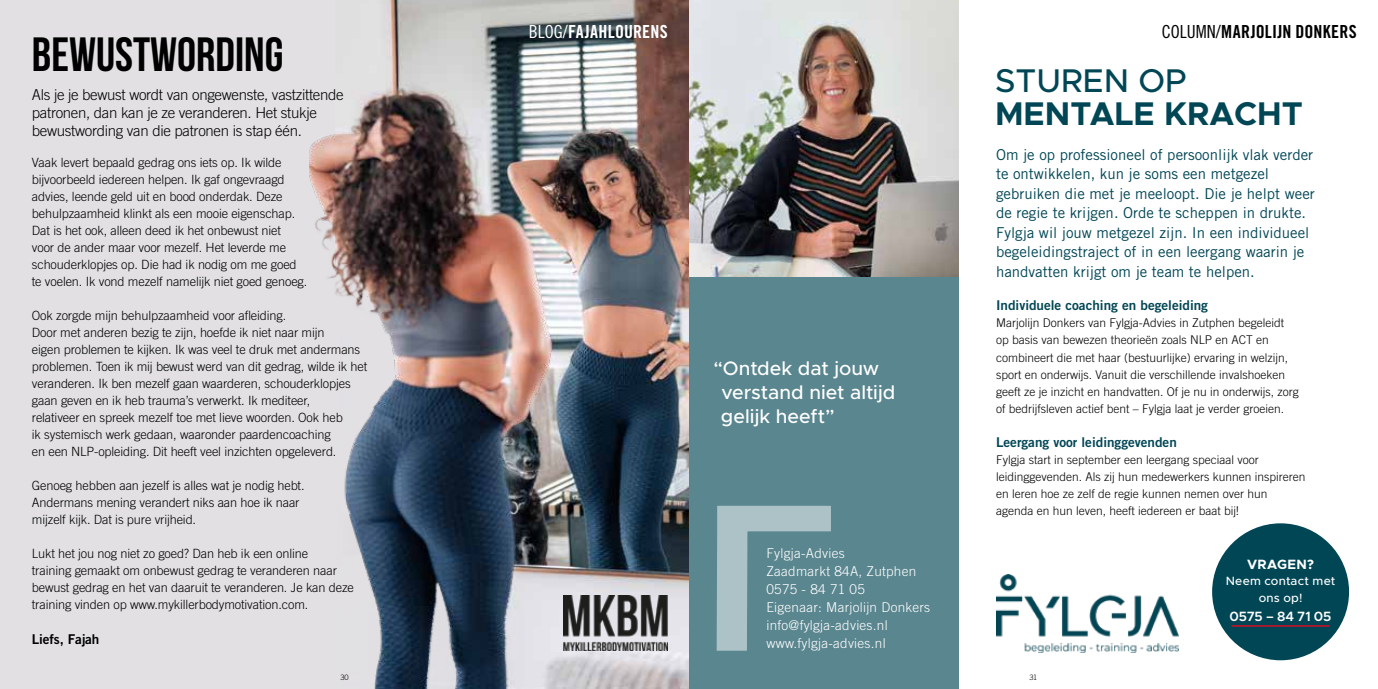
<style>
.page{position:relative;width:1378px;height:689px;background:#fff}
.page>*{position:absolute;margin:0;border:0;box-sizing:border-box;transform-origin:0 0}
.t1{font:48px "Bebas Neue";color:#000}
.t2{font:700 33px "Metropolis";color:#014655}
.t3{font:500 33px "Metropolis";color:#014655}
.t4{font:500 19.5px/24px "Metropolis";color:#fff}
.t5{font:18px "Trade Gothic LT Std Bd Cn 20";letter-spacing:.01em;color:#000}
.t6{font:18px "Trade Gothic LT Std Bd Cn 20";letter-spacing:.01em;color:#fff}
.t7{font:15px/19.5px "Trade Gothic LT Std";color:#014655}
.t8{font:300 15px/18px "Trade Gothic LT Std";letter-spacing:-.02em;color:#000}
.t9{font:300 13.5px/18px "Trade Gothic LT Std";letter-spacing:.02em;color:#fff}
.t10{font:13.5px "Trade Gothic LT Std Bd 2";color:#014655}
.t11{font:600 13.5px "Metropolis";letter-spacing:-.01em;color:#fff}
.t12{font:13.5px "Trade Gothic LT Std Bd 2";letter-spacing:-.01em;color:#000}
.t13{font:700 13.5px "Metropolis";letter-spacing:.03em;color:#fff}
.t14{font:300 12.75px/17px "Trade Gothic LT Std";letter-spacing:-.01em;color:#000}
.t15{font:300 12px/17px "Trade Gothic LT Std";color:#000}
.t16{font:500 12px/16.5px "Metropolis";letter-spacing:.02em;color:#fff;text-align:center}
.t17{font:300 7.5px "Trade Gothic LT Std";color:#000}
.s1{font-family:"Trade Gothic LT Std Cn 18"}
</style>
<div class="page">
<div style="left:689px;top:0;width:269px;height:689px;background:#5a868f"></div>
<svg style="left:716px;top:506px;width:115px;height:145px"></svg>
<img style="left:689px;top:0;width:269px;height:276px">
<img style="left:996px;top:575px;width:182px;height:78px">
<div style="left:1212px;top:523px;width:137px;height:137px;background:#014655;border-radius:50%"></div>
<hr style="left:1231px;top:625px;width:98px;height:2px;background:#d60d25">
<div style="left:0;top:0;width:491px;height:689px;background:#e2e0e3"></div>
<img style="left:309px;top:130px;width:380px;height:559px">
<img style="left:336px;top:0;width:353px;height:264px">
<img style="left:563px;top:596px;width:105px;height:54px">
<h1 class="t1" style="left:32px;top:28px;width:253px">BEWUSTWORDING</h1>
<p class="t8" style="left:32px;top:86px;width:313px">Als je je bewust wordt van ongewenste, vastzittende patronen, dan kan je ze veranderen. Het stukje bewustwording van die patronen is stap één.</p>
<p class="t14" style="left:32px;top:153px;width:277px">Vaak levert bepaald gedrag ons iets op. Ik wilde bijvoorbeeld iedereen helpen. Ik gaf ongevraagd advies, leende geld uit en bood onderdak. Deze behulpzaamheid klinkt als een mooie eigenschap.<br>Dat is het ook, alleen deed ik het onbewust niet<br>voor de ander maar voor mezelf. Het leverde me schouderklopjes op. Die had ik nodig om me goed te voelen. Ik vond mezelf namelijk niet goed genoeg.</p>
<p class="t14" style="left:32px;top:306px;width:337px">Ook zorgde mijn behulpzaamheid voor afleiding.<br>Door met anderen bezig te zijn, hoefde ik niet naar mijn<br>eigen problemen te kijken. Ik was veel te druk met andermans problemen. Toen ik mij bewust werd van dit gedrag, wilde ik het veranderen. Ik ben mezelf gaan waarderen, schouderklopjes gaan geven en ik heb trauma’s verwerkt. Ik mediteer,<br>relativeer en spreek mezelf toe met lieve woorden. Ook heb<br>ik systemisch werk gedaan, waaronder paardencoaching<br>en een NLP-opleiding. Dit heeft veel inzichten opgeleverd.</p>
<p class="t14" style="left:32px;top:477px;width:274px">Genoeg hebben aan jezelf is alles wat je nodig hebt.<br>Andermans mening verandert niks aan hoe ik naar mijzelf kijk. Dat is pure vrijheid.</p>
<p class="t14" style="left:32px;top:545px;width:324px">Lukt het jou nog niet zo goed? Dan heb ik een online<br>training gemaakt om onbewust gedrag te veranderen naar bewust gedrag en het van daaruit te veranderen. Je kan deze training vinden op www.mykillerbodymotivation.com.</p>
<p class="t12" style="left:32px;top:631px;width:69px">Liefs, Fajah</p>
<h3 class="t6" style="left:529px;top:21px;width:140px"><span class="s1">BLOG/</span>FAJAHLOURENS</h3>
<h3 class="t4" style="left:721px;top:356px;width:176px;text-indent:-7px">“Ontdek dat jouw verstand niet altijd gelijk heeft”</h3>
<p class="t9" style="left:766px;top:544px;width:165px">Fylgja-Advies<br>Zaadmarkt 84A, Zutphen<br>0575 - 84 71 05<br>Eigenaar: Marjolijn Donkers info@fylgja-advies.nl www.fylgja-advies.nl</p>
<h3 class="t5" style="left:1162px;top:21px;width:196px"><span class="s1">COLUMN/</span>MARJOLIJN DONKERS</h3>
<h2 class="t3" style="left:995px;top:60px;width:193px">STUREN OP</h2>
<h2 class="t2" style="left:995px;top:93px;width:309px">MENTALE KRACHT</h2>
<p class="t7" style="left:996px;top:144px;width:320px">Om je op professioneel of persoonlijk vlak verder te ontwikkelen, kun je soms een metgezel gebruiken die met je meeloopt. Die je helpt weer de regie te krijgen. Orde te scheppen in drukte.<br>Fylgja wil jouw metgezel zijn. In een individueel begeleidingstraject of in een leergang waarin je handvatten krijgt om je team te helpen.</p>
<p class="t10" style="left:996px;top:297px;width:213px">Individuele coaching en begeleiding</p>
<p class="t15" style="left:996px;top:315px;width:304px">Marjolijn Donkers van Fylgja-Advies in Zutphen begeleidt op basis van bewezen theorieën zoals NLP en ACT en combineert die met haar (bestuurlijke) ervaring in welzijn, sport en onderwijs. Vanuit die verschillende invalshoeken geeft ze je inzicht en handvatten. Of je nu in onderwijs, zorg of bedrijfsleven actief bent – Fylgja laat je verder groeien.</p>
<p class="t10" style="left:996px;top:433px;width:182px">Leergang voor leidinggevenden</p>
<p class="t15" style="left:996px;top:451px;width:311px">Fylgja start in september een leergang speciaal voor leidinggevenden. Als zij hun medewerkers kunnen inspireren en leren hoe ze zelf de regie kunnen nemen over hun agenda en hun leven, heeft iedereen er baat bij!</p>
<p class="t13" style="left:1247px;top:556px;width:68px">VRAGEN?</p>
<p class="t16" style="left:1225px;top:573px;width:111px">Neem contact met ons op!</p>
<p class="t11" style="left:1229px;top:608px;width:103px">0575 – 84 71 05</p>
<p class="t17" style="left:340px;top:672px;width:10px">30</p>
<p class="t17" style="left:1029px;top:672px;width:9px">31</p>
</div>
